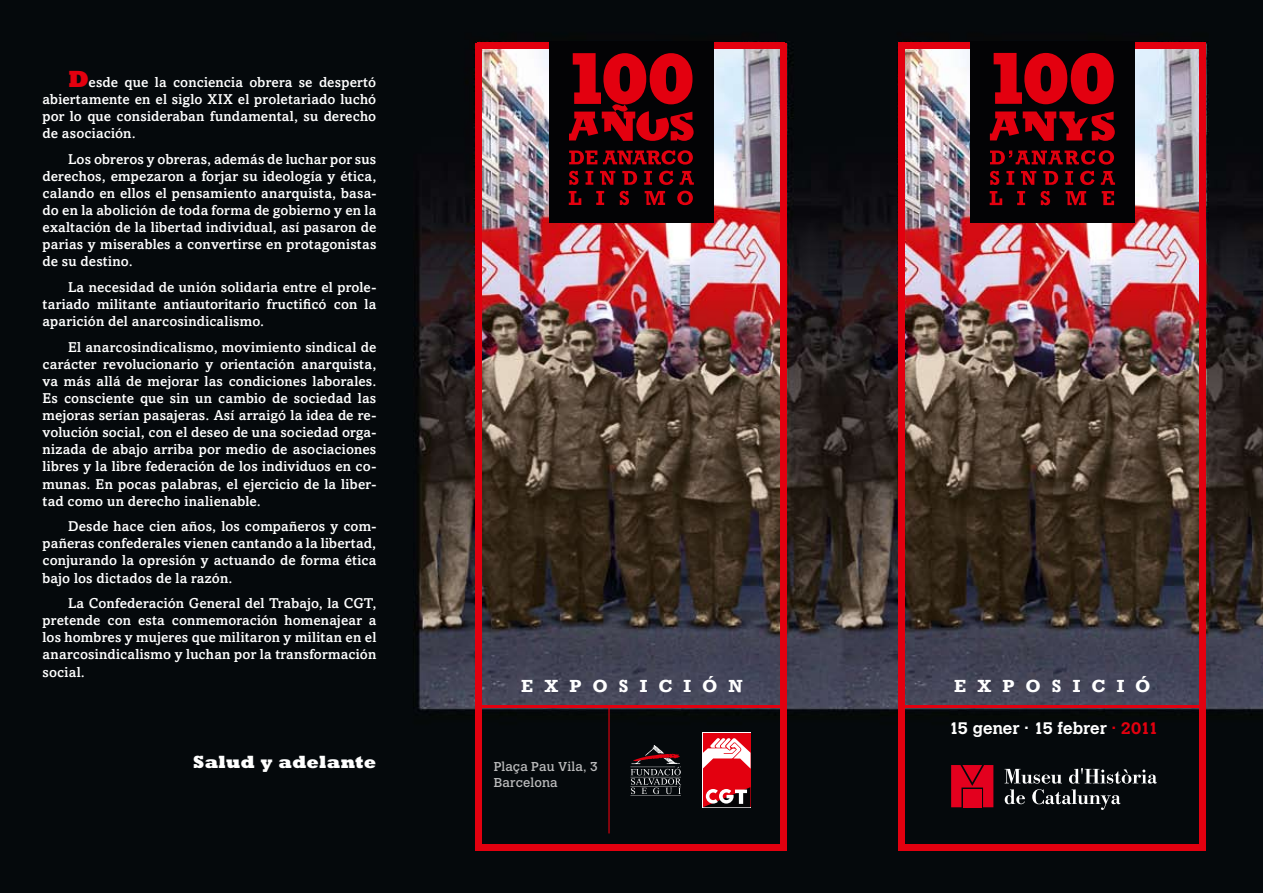
<style>
.page{position:relative;width:1263px;height:893px;background:#fff}
.page>*{position:absolute;margin:0;border:0;box-sizing:border-box;transform-origin:0 0}
.t1{font:700 18px "Rockwell";letter-spacing:.61em;color:#fff}
.t2{font:800 18px "Rockwell Std";letter-spacing:.01em;color:#fff}
.t3{font:700 16.5px "Calvert MT Std";color:#fff}
.t4{font:500 14.25px/17.1px "Amasis MT Std";letter-spacing:.015em;color:#fff;text-align:justify}
.t5{font:12.75px/15.3px "Calvert MT Std";letter-spacing:.01em;color:#bcbcbd}
.s1{font-family:"Rockwell";font-weight:800;font-size:24px;color:#e3000f}
.s2{color:#e3000f}
</style>
<div class="page">
<img style="left:0;top:0;width:1263px;height:893px">
<div style="left:898px;top:43px;width:7px;height:807px;background:#e3000f"></div>
<div style="left:1200px;top:43px;width:6px;height:807px;background:#e3000f"></div>
<div style="left:898px;top:43px;width:308px;height:6px;background:#e3000f"></div>
<div style="left:970px;top:41px;width:165px;height:182px;background:#030305"></div>
<svg style="left:994px;top:53px;width:120px;height:51px"></svg>
<svg style="left:990px;top:111px;width:125px;height:30px"></svg>
<svg style="left:990px;top:191px;width:124px;height:14px"></svg>
<svg style="left:990px;top:150px;width:124px;height:15px"></svg>
<svg style="left:990px;top:171px;width:125px;height:14px"></svg>
<div style="left:902px;top:844px;width:302px;height:6px;background:#e3000f"></div>
<hr style="left:904px;top:705px;width:302px;height:3px;background:#e3000f">
<div style="left:475px;top:43px;width:7px;height:807px;background:#e3000f"></div>
<div style="left:780px;top:43px;width:6px;height:807px;background:#e3000f"></div>
<div style="left:477px;top:43px;width:308px;height:6px;background:#e3000f"></div>
<div style="left:549px;top:41px;width:165px;height:182px;background:#030305"></div>
<div style="left:481px;top:844px;width:302px;height:6px;background:#e3000f"></div>
<hr style="left:481px;top:705px;width:304px;height:3px;background:#e3000f">
<svg style="left:569px;top:171px;width:125px;height:14px"></svg>
<svg style="left:569px;top:53px;width:125px;height:88px"></svg>
<svg style="left:569px;top:191px;width:124px;height:14px"></svg>
<svg style="left:569px;top:150px;width:124px;height:15px"></svg>
<svg style="left:702px;top:733px;width:49px;height:75px"></svg>
<div style="left:703px;top:734px;width:47px;height:73px;background:#e3000f"></div>
<svg style="left:703px;top:738px;width:47px;height:31px"></svg>
<svg style="left:704px;top:787px;width:46px;height:20px"></svg>
<svg style="left:630px;top:745px;width:51px;height:51px;background:#342b2f"></svg>
<svg style="left:951px;top:765px;width:42px;height:42px"></svg>
<div style="left:963px;top:789px;width:18px;height:18px;background:#e3001e"></div>
<svg style="left:1004px;top:768px;width:153px;height:42px;background:#323538"></svg>
<hr style="left:608px;top:707px;width:2px;height:126px;background:#e3000f">
<p class="t4" style="left:43px;top:73px;width:335px;text-indent:26px"><span class="s1">D</span>esde que la conciencia obrera se despertó abiertamente en el siglo XIX el proletariado luchó por lo que consideraban fundamental, su derecho de asociación.</p>
<p class="t4" style="left:43px;top:150px;width:335px;text-indent:26px">Los obreros y obreras, además de luchar por sus derechos, empezaron a forjar su ideología y ética, calando en ellos el pensamiento anarquista, basa&shy;do en la abolición de toda forma de gobierno y en la exaltación de la libertad individual, así pasaron de parias y miserables a convertirse en protagonistas de su destino.</p>
<p class="t4" style="left:43px;top:278px;width:335px;text-indent:26px">La necesidad de unión solidaria entre el prole&shy;tariado militante antiautoritario fructificó con la aparición del anarcosindicalismo.</p>
<p class="t4" style="left:43px;top:338px;width:335px;text-indent:26px">El anarcosindicalismo, movimiento sindical de carácter revolucionario y orientación anarquista, va más allá de mejorar las condiciones laborales.<br>Es consciente que sin un cambio de sociedad las mejoras serían pasajeras. Así arraigó la idea de re&shy;volución social, con el deseo de una sociedad orga&shy;nizada de abajo arriba por medio de asociaciones libres y la libre federación de los individuos en co&shy;munas. En pocas palabras, el ejercicio de la liber&shy;tad como un derecho inalienable.</p>
<p class="t4" style="left:43px;top:518px;width:335px;text-indent:26px">Desde hace cien años, los compañeros y com&shy;pañeras confederales vienen cantando a la libertad, conjurando la opresión y actuando de forma ética bajo los dictados de la razón.</p>
<p class="t4" style="left:43px;top:594px;width:335px;text-indent:26px">La Confederación General del Trabajo, la CGT, pretende con esta conmemoración homenajear a los hombres y mujeres que militaron y militan en el anarcosindicalismo y luchan por la transformación social.</p>
<p class="t1" style="left:521px;top:675px;width:223px">EXPOSICIÓN</p>
<p class="t1" style="left:954px;top:675px;width:198px">EXPOSICIÓ</p>
<p class="t3" style="left:949px;top:718px;width:211px">15 gener . 15 febrer <sup>.</sup> <span class="s2">2011</span></p>
<p class="t2" style="left:193px;top:750px;width:185px">Salud y adelante</p>
<p class="t5" style="left:494px;top:759px;width:106px">Plaça Pau Vila, 3<br>Barcelona</p>
</div>
